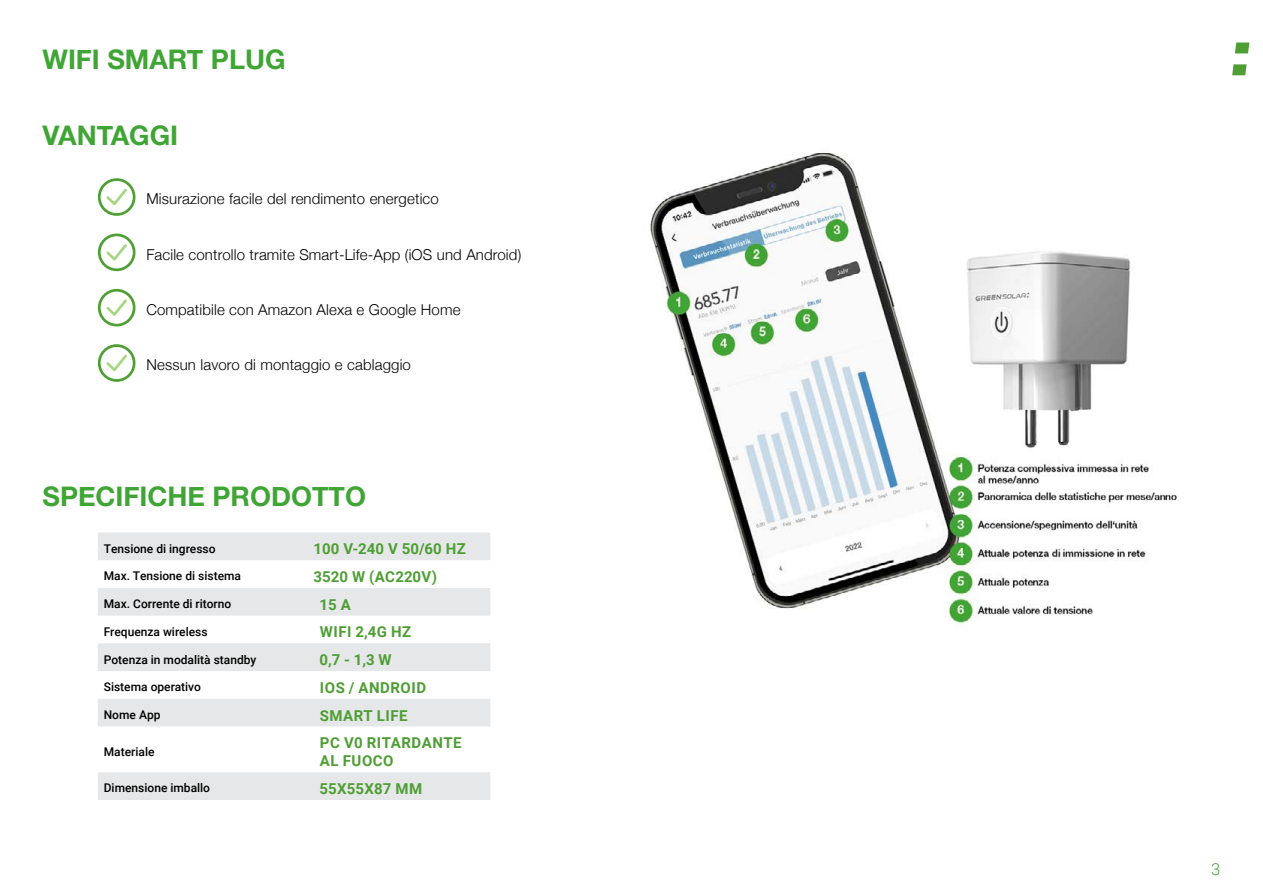
<style>
.page{position:relative;width:1263px;height:893px;background:#fff}
.page>*{position:absolute;margin:0;border:0;box-sizing:border-box;transform-origin:0 0}
.t1{font:700 27px "Helvetica Neue";color:#3fa535}
.t2{font:300 16.5px "Roboto";color:#3fa535}
.t3{font:300 15px "Helvetica Neue";letter-spacing:.01em;color:#000}
.t4{font:700 15px/18px "Roboto";letter-spacing:.035em;color:#4e9e34}
.t5{font:700 15px "Roboto";color:#4e9e34}
.t6{font:700 15px "Roboto";letter-spacing:.015em;color:#4e9e34}
.t7{font:500 12px "Roboto";color:#000}
</style>
<div class="page">
<svg style="left:1235px;top:43px;width:14px;height:10px"></svg>
<svg style="left:1232px;top:64px;width:14px;height:11px"></svg>
<svg style="left:106px;top:189px;width:21px;height:16px"></svg>
<div style="left:98px;top:178px;width:37px;height:38px;border:3px solid #4f9f34;border-radius:50%"></div>
<svg style="left:106px;top:244px;width:21px;height:17px"></svg>
<div style="left:98px;top:234px;width:37px;height:37px;border:3px solid #4f9f34;border-radius:50%"></div>
<svg style="left:106px;top:299px;width:21px;height:17px"></svg>
<div style="left:98px;top:289px;width:37px;height:37px;border:3px solid #4f9f34;border-radius:50%"></div>
<svg style="left:106px;top:355px;width:21px;height:16px"></svg>
<div style="left:98px;top:344px;width:37px;height:38px;border:3px solid #4f9f34;border-radius:50%"></div>
<img style="left:650px;top:152px;width:527px;height:473px">
<svg style="left:98px;top:532px;width:392px;height:268px;fill:#e6e7e8"></svg>
<h1 class="t1" style="left:43px;top:44px;width:244px">WIFI SMART PLUG</h1>
<h1 class="t1" style="left:43px;top:120px;width:137px">VANTAGGI</h1>
<p class="t3" style="left:146px;top:187px;width:294px">Misurazione facile del rendimento energetico</p>
<p class="t3" style="left:146px;top:242px;width:376px">Facile controllo tramite Smart-Life-App (iOS und Android)</p>
<p class="t3" style="left:146px;top:304px;width:316px">Compatibile con Amazon Alexa e Google Home</p>
<p class="t3" style="left:146px;top:353px;width:266px">Nessun lavoro di montaggio e cablaggio</p>
<h1 class="t1" style="left:43px;top:480px;width:325px">SPECIFICHE PRODOTTO</h1>
<p class="t7" style="left:104px;top:544px;width:113px">Tensione di ingresso</p>
<p class="t5" style="left:314px;top:542px;width:154px">100 V-240 V 50/60 HZ</p>
<p class="t7" style="left:104px;top:571px;width:139px">Max. Tensione di sistema</p>
<p class="t5" style="left:314px;top:570px;width:125px">3520 W (AC220V)</p>
<p class="t7" style="left:104px;top:599px;width:129px">Max. Corrente di ritorno</p>
<p class="t4" style="left:320px;top:596px;width:33px">15 A</p>
<p class="t7" style="left:104px;top:627px;width:105px">Frequenza wireless</p>
<p class="t4" style="left:320px;top:624px;width:93px">WIFI 2,4G HZ</p>
<p class="t7" style="left:104px;top:654px;width:154px">Potenza in modalità standby</p>
<p class="t4" style="left:320px;top:652px;width:74px">0,7 - 1,3 W</p>
<p class="t7" style="left:104px;top:682px;width:99px">Sistema operativo</p>
<p class="t4" style="left:320px;top:679px;width:108px">IOS / ANDROID</p>
<p class="t7" style="left:104px;top:710px;width:58px">Nome App</p>
<p class="t4" style="left:320px;top:707px;width:89px">SMART LIFE</p>
<p class="t7" style="left:104px;top:747px;width:52px">Materiale</p>
<p class="t4" style="left:320px;top:735px;width:143px">PC V0 RITARDANTE<br>AL FUOCO</p>
<p class="t7" style="left:104px;top:783px;width:108px">Dimensione imballo</p>
<p class="t6" style="left:320px;top:782px;width:104px">55X55X87 MM</p>
<p class="t2" style="left:1211px;top:859px;width:11px">3</p>
</div>
